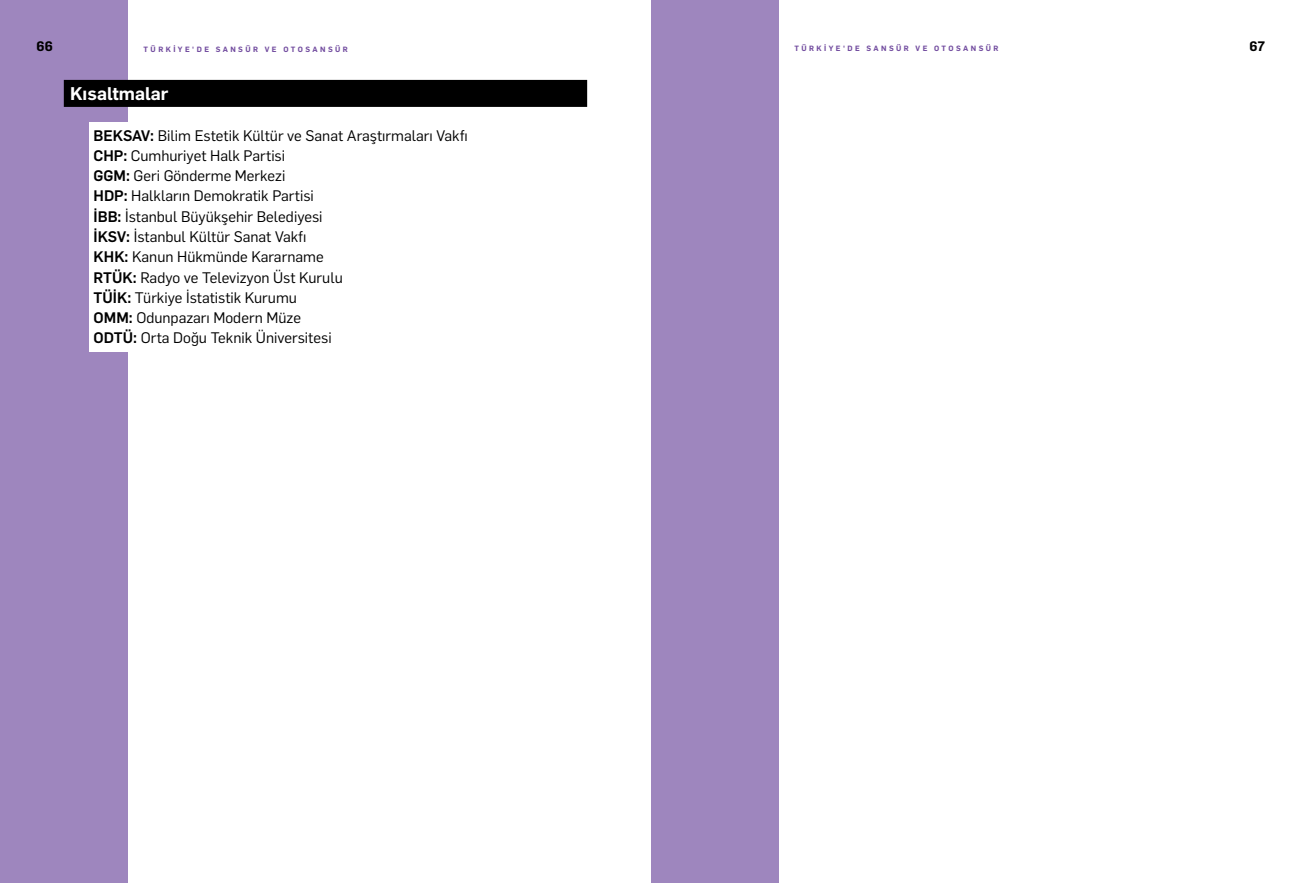
<style>
.page{position:relative;width:1302px;height:883px;background:#fff}
.page>*{position:absolute;margin:0;border:0;box-sizing:border-box;transform-origin:0 0}
.t1{font:600 18px "Flama";color:#fff}
.t2{font:15px/20.2px "Flama";color:#000}
.t3{font:600 13.5px "Flama";color:#000}
.t4{font:600 7.5px "Flama";letter-spacing:.325em;color:#724c9f}
.s1{font-weight:500}
</style>
<div class="page">
<div style="left:0;top:0;width:128px;height:882px;background:#9e86be"></div>
<div style="left:651px;top:0;width:127px;height:882px;background:#9e86be"></div>
<div style="left:64px;top:80px;width:523px;height:27px;background:#000"></div>
<div style="left:89px;top:122px;width:423px;height:27px;background:#fff"></div>
<div style="left:89px;top:142px;width:423px;height:28px;background:#fff"></div>
<div style="left:89px;top:163px;width:423px;height:27px;background:#fff"></div>
<div style="left:89px;top:183px;width:423px;height:27px;background:#fff"></div>
<div style="left:89px;top:203px;width:423px;height:27px;background:#fff"></div>
<div style="left:89px;top:223px;width:423px;height:28px;background:#fff"></div>
<div style="left:89px;top:244px;width:423px;height:27px;background:#fff"></div>
<div style="left:89px;top:264px;width:423px;height:27px;background:#fff"></div>
<div style="left:89px;top:284px;width:423px;height:27px;background:#fff"></div>
<div style="left:89px;top:304px;width:423px;height:28px;background:#fff"></div>
<div style="left:89px;top:325px;width:423px;height:27px;background:#fff"></div>
<p class="t3" style="left:37px;top:37px;width:18px">66</p>
<p class="t4" style="left:144px;top:43px;width:206px">TÜRKIYE'DE SANSÜR VE OTOSANSÜR</p>
<p class="t4" style="left:794px;top:43px;width:206px">TÜRKIYE'DE SANSÜR VE OTOSANSÜR</p>
<p class="t3" style="left:1249px;top:37px;width:17px">67</p>
<p class="t1" style="left:70px;top:81px;width:100px">Kısaltmalar</p>
<p class="t2" style="left:94px;top:124px;width:375px"><span class="s1">BEKSAV:</span> Bilim Estetik Kültür ve Sanat Araştırmaları Vakfı <span class="s1">CHP:</span> Cumhuriyet Halk Partisi<br><span class="s1">GGM:</span> Geri Gönderme Merkezi<br><span class="s1">HDP:</span> Halkların Demokratik Partisi<br><span class="s1">İBB:</span> İstanbul Büyükşehir Belediyesi<br><span class="s1">İKSV:</span> İstanbul Kültür Sanat Vakfı<br><span class="s1">KHK:</span> Kanun Hükmünde Kararname<br><span class="s1">RTÜK:</span> Radyo ve Televizyon Üst Kurulu<br><span class="s1">TÜİK:</span> Türkiye İstatistik Kurumu<br><span class="s1">OMM:</span> Odunpazarı Modern Müze<br><span class="s1">ODTÜ:</span> Orta Doğu Teknik Üniversitesi</p>
</div>
